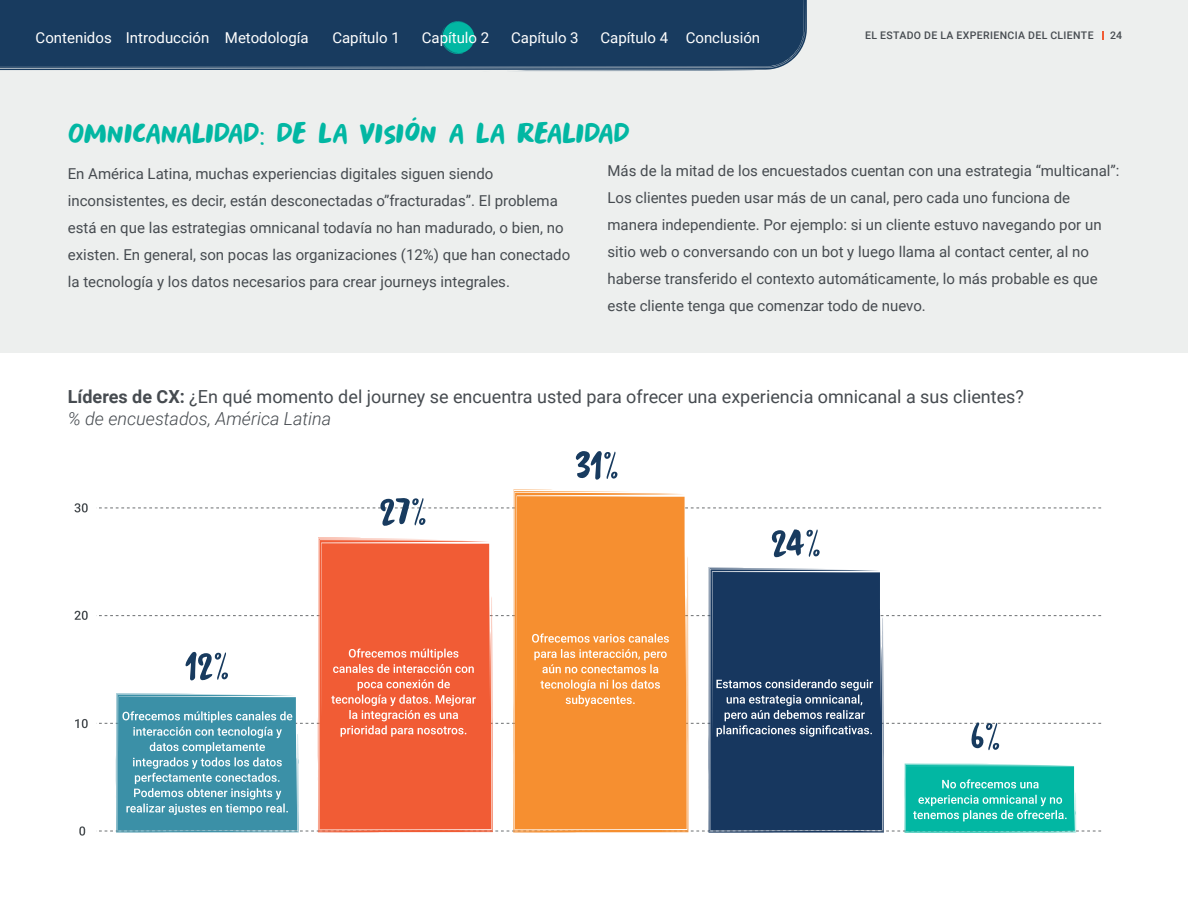
<style>
.page{position:relative;width:1188px;height:918px;background:#fff}
.page>*{position:absolute;margin:0;border:0;box-sizing:border-box;transform-origin:0 0}
.t1{font:33px "Springwood Brush";letter-spacing:-.02em;color:#02b7a3}
.t2{font:18px/22.5px "Roboto";color:#464b50}
.t3{font:15px/27px "Roboto";color:#464b50}
.t4{font:15px "Roboto";color:#fff}
.t5{font:500 10.5px "Roboto";letter-spacing:.035em;color:#464b50}
.s1{font-weight:700}
.s2{font-weight:300;font-style:italic}
</style>
<div class="page">
<div style="left:0;top:0;width:1188px;height:352px;background:#edefee"></div>
<svg style="left:0;top:0;width:807px;height:71px;background:#1f4163"></svg>
<svg style="left:79px;top:826px;width:6px;height:10px"></svg>
<svg style="left:75px;top:719px;width:13px;height:9px"></svg>
<svg style="left:75px;top:611px;width:13px;height:9px"></svg>
<svg style="left:75px;top:503px;width:13px;height:10px"></svg>
<div style="left:318px;top:558px;width:172px;height:14px;background:#f15c35"></div>
<svg style="left:513px;top:490px;width:175px;height:82px;background:#f7a75d"></svg>
<svg style="left:96px;top:572px;width:1005px;height:261px"></svg>
<svg style="left:96px;top:498px;width:1005px;height:60px"></svg>
<svg style="left:576px;top:451px;width:42px;height:29px"></svg>
<svg style="left:441px;top:21px;width:33px;height:33px"></svg>
<div style="left:828px;top:0;width:360px;height:118px;background:#edefee"></div>
<p class="t4" style="left:36px;top:27px;width:78px">Contenidos</p>
<p class="t4" style="left:225px;top:27px;width:85px">Metodología</p>
<p class="t4" style="left:332px;top:27px;width:69px">Capítulo 1</p>
<p class="t4" style="left:422px;top:27px;width:69px">Capítulo 2</p>
<p class="t4" style="left:511px;top:27px;width:69px">Capítulo 3</p>
<p class="t4" style="left:601px;top:27px;width:161px">Capítulo 4 Conclusión</p>
<p class="t5" style="left:865px;top:28px;width:230px">EL ESTADO DE LA EXPERIENCIA DEL CLIENTE</p>
<p class="t5" style="left:1110px;top:28px;width:13px">24</p>
<p class="t4" style="left:126px;top:27px;width:85px">Introducción</p>
<h1 class="t1" style="left:68px;top:115px;width:564px">OMNICANALIDAD: DE LA VISIÓN A LA REALIDAD</h1>
<p class="t3" style="left:608px;top:157px;width:513px">Más de la mitad de los encuestados cuentan con una estrategia “multicanal”:<br>Los clientes pueden usar más de un canal, pero cada uno funciona de manera independiente. Por ejemplo: si un cliente estuvo navegando por un sitio web o conversando con un bot y luego llama al contact center, al no haberse transferido el contexto automáticamente, lo más probable es que este cliente tenga que comenzar todo de nuevo.</p>
<p class="t3" style="left:68px;top:159px;width:504px">En América Latina, muchas experiencias digitales siguen siendo inconsistentes, es decir, están desconectadas o”fracturadas”. El problema está en que las estrategias omnicanal todavía no han madurado, o bien, no existen. En general, son pocas las organizaciones (12%) que han conectado la tecnología y los datos necesarios para crear journeys integrales.</p>
<p class="t2" style="left:68px;top:384px;width:958px"><span class="s1">Líderes de CX:</span> ¿En qué momento del journey se encuentra usted para ofrecer una experiencia omnicanal a sus clientes? <span class="s2">% de encuestados, América Latina</span></p>
</div>
